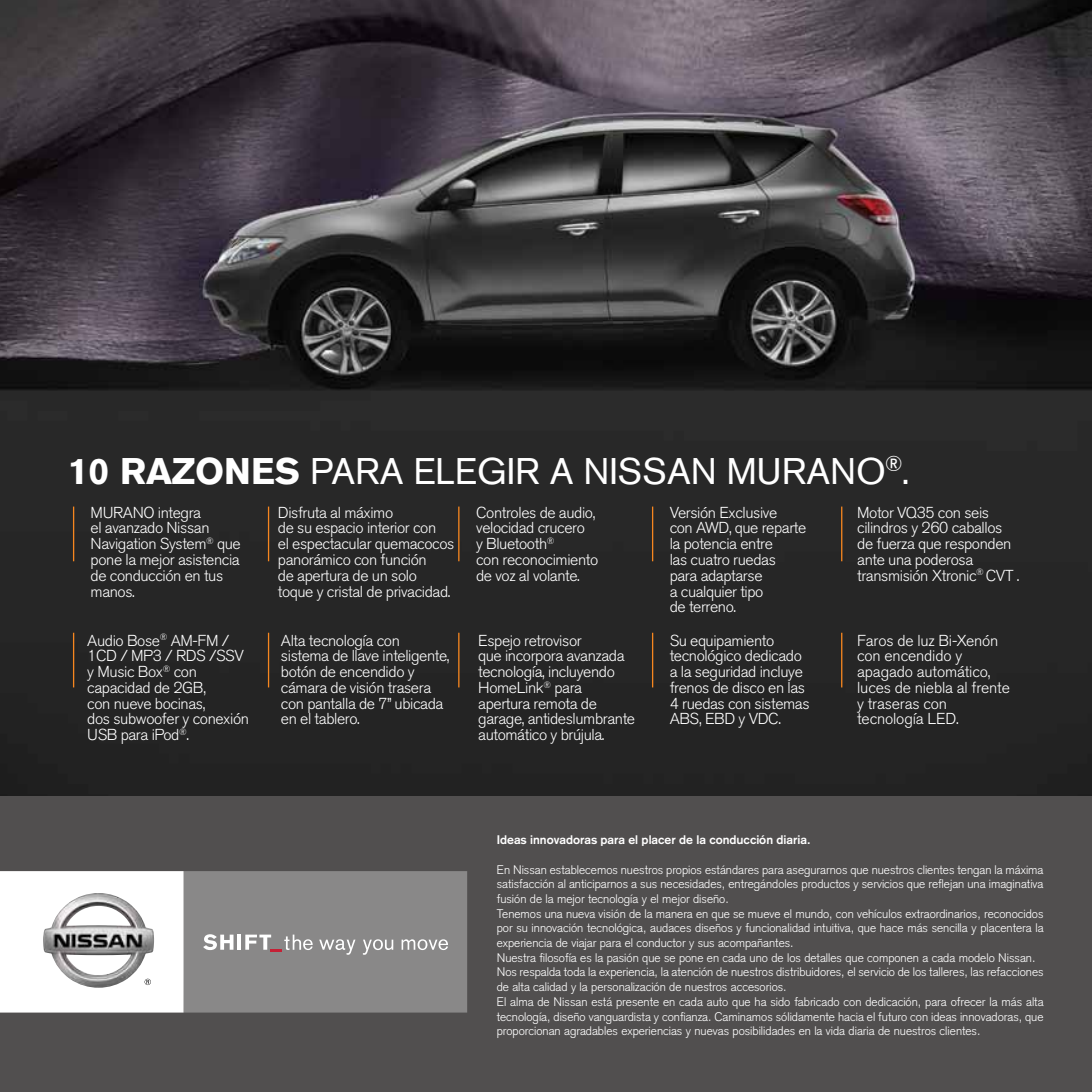
<style>
.page{position:relative;width:1092px;height:1092px;background:#fff}
.page>*{position:absolute;margin:0;border:0;box-sizing:border-box;transform-origin:0 0}
.t1{font:36.75px "Akzidenz Grotesk BQ";color:#fff}
.t2{font:300 15.75px/15.8px "Akzidenz Grotesk BQ";letter-spacing:-.025em;color:#fff}
.t3{font:300 12.25px/14.7px "Akzidenz Grotesk";color:#fff}
.t4{font:700 12.25px "Akzidenz Grotesk";color:#fff}
.s1{font-weight:700}
</style>
<div class="page">
<img style="left:0;top:0;width:1091px;height:796px">
<div style="left:0;top:796px;width:1091px;height:295px;background:#514f4f"></div>
<hr style="left:73px;top:506px;width:1px;height:55px;background:#f6861f">
<hr style="left:268px;top:506px;width:1px;height:55px;background:#f6861f">
<hr style="left:458px;top:506px;width:1px;height:55px;background:#f6861f">
<hr style="left:652px;top:506px;width:1px;height:55px;background:#f6861f">
<hr style="left:841px;top:506px;width:1px;height:55px;background:#f6861f">
<hr style="left:73px;top:632px;width:1px;height:55px;background:#f6861f">
<hr style="left:268px;top:632px;width:1px;height:55px;background:#f6861f">
<hr style="left:458px;top:632px;width:1px;height:55px;background:#f6861f">
<hr style="left:652px;top:632px;width:1px;height:55px;background:#f6861f">
<hr style="left:841px;top:632px;width:1px;height:55px;background:#f6861f">
<svg style="left:0;top:871px;width:467px;height:141px;background:#afaeae"></svg>
<h1 class="t1" style="left:68px;top:449px;width:843px"><span class="s1">10 RAZONES</span> PARA ELEGIR A NISSAN MURANO<sup>®</sup>.</h1>
<p class="t2" style="left:91px;top:504px;width:152px;text-indent:53px">o integra<br>el avanzado Nissan<br>Navigation System<sup>®</sup> que pone la mejor asistencia de conducción en tus manos.</p>
<p class="t2" style="left:476px;top:504px;width:124px">Controles de audio, velocidad crucero<br>y Bluetooth<sup>®<br></sup>con reconocimiento de voz al volante.</p>
<p class="t2" style="left:669px;top:504px;width:138px">Versión Exclusive<br>con AWD, que reparte la potencia entre<br>las cuatro ruedas para adaptarse<br>a cualquier tipo<br>de terreno.</p>
<p class="t2" style="left:857px;top:504px;width:164px">Motor VQ35 con seis cilindros y 260 caballos de fuerza que responden ante una poderosa transmisión Xtronic<sup>®</sup> CVT .</p>
<p class="t2" style="left:87px;top:632px;width:163px">Audio Bose<sup>®</sup> AM-FM /<br>1CD / MP3 / RDS /SSV y Music Box<sup>®</sup> con capacidad de 2GB,<br>con nueve bocinas,<br>dos subwoofer y conexión<br>USB para iPod<sup>®</sup>.</p>
<p class="t2" style="left:281px;top:632px;width:170px">Alta tecnología con sistema de llave inteligente, botón de encendido y cámara de visión trasera con pantalla de 7” ubicada en el tablero.</p>
<p class="t2" style="left:478px;top:632px;width:158px">Espejo retrovisor<br>que incorpora avanzada tecnología, incluyendo<br>HomeLink<sup>®</sup> para apertura remota de garage, antideslumbrante automático y brújula.</p>
<p class="t2" style="left:669px;top:632px;width:141px">Su equipamiento tecnológico dedicado a la seguridad incluye frenos de disco en las<br>4 ruedas con sistemas<br>ABS, EBD y VDC.</p>
<p class="t2" style="left:857px;top:632px;width:154px">Faros de luz Bi-Xenón con encendido y apagado automático, luces de niebla al frente y traseras con tecnología LED.</p>
<p class="t2" style="left:278px;top:504px;width:178px">Disfruta al máximo<br>de su espacio interior con<br>el espectacular quemacocos panorámico con función<br>de apertura de un solo toque y cristal de privacidad.</p>
<p class="t2" style="left:91px;top:504px;width:33px">Muran</p>
<p class="t4" style="left:496px;top:832px;width:315px">Ideas innovadoras para el placer de la conducción diaria.</p>
<p class="t3" style="left:496px;top:861px;width:548px">En Nissan establecemos nuestros propios estándares para asegurarnos que nuestros clientes tengan la máxima satisfacción al anticiparnos a sus necesidades, entregándoles productos y servicios que reflejan una imaginativa fusión de la mejor tecnología y el mejor diseño.<br>Tenemos una nueva visión de la manera en que se mueve el mundo, con vehículos extraordinarios, reconocidos por su innovación tecnológica, audaces diseños y funcionalidad intuitiva, que hace más sencilla y placentera la experiencia de viajar para el conductor y sus acompañantes.<br>Nuestra filosofía es la pasión que se pone en cada uno de los detalles que componen a cada modelo Nissan.<br>Nos respalda toda la experiencia, la atención de nuestros distribuidores, el servicio de los talleres, las refacciones de alta calidad y la personalización de nuestros accesorios.<br>El alma de Nissan está presente en cada auto que ha sido fabricado con dedicación, para ofrecer la más alta tecnología, diseño vanguardista y confianza. Caminamos sólidamente hacia el futuro con ideas innovadoras, que proporcionan agradables experiencias y nuevas posibilidades en la vida diaria de nuestros clientes.</p>
</div>
